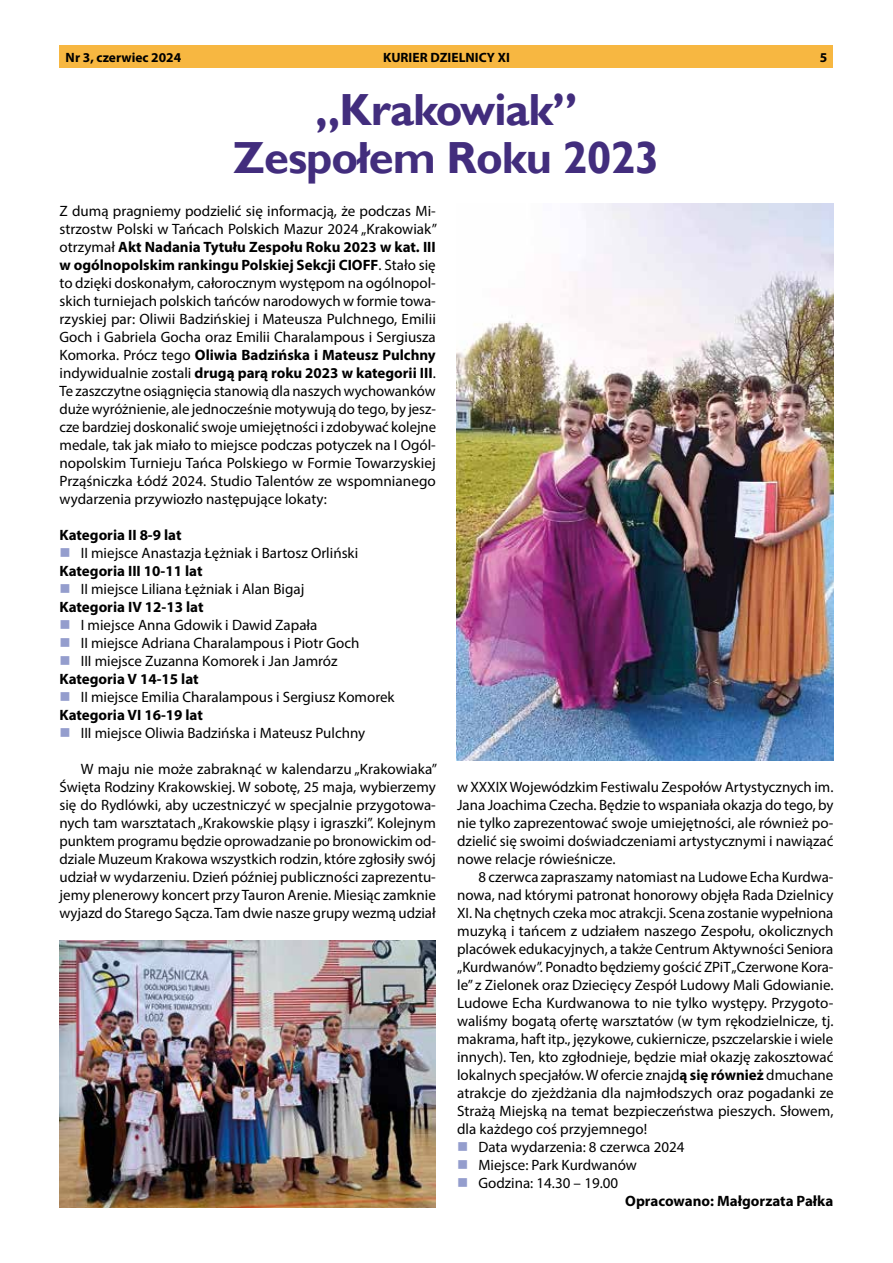
<style>
.page{position:relative;width:893px;height:1263px;background:#fff}
.page>*{position:absolute;margin:0;border:0;box-sizing:border-box;transform-origin:0 0}
.t1{font:700 45px/48.6px "Gill Sans";letter-spacing:-.02em;color:#422d7d;text-align:center}
.t2{font:15px/18px "Myriad Pro";color:#000;text-align:justify}
.t3{font:700 15px "Myriad Pro";color:#000}
.t4{font:700 13.5px "Myriad Pro";color:#000}
.s1{font-weight:700}
</style>
<div class="page">
<div style="left:60px;top:46px;width:773px;height:22px;background:#f7b741"></div>
<img style="left:60px;top:940px;width:376px;height:268px">
<img style="left:457px;top:204px;width:376px;height:557px">
<p class="t4" style="left:66px;top:49px;width:117px">Nr 3, czerwiec 2024</p>
<p class="t4" style="left:383px;top:49px;width:128px">KURIER DZIELNICY XI</p>
<p class="t4" style="left:820px;top:49px;width:9px">5</p>
<h1 class="t1" style="left:234px;top:86px;width:427px">„Krakowiak”<br>Zespołem Roku 2023</h1>
<p class="t2" style="left:60px;top:202px;width:379px">Z dumą pragniemy podzielić się informacją, że podczas Mi&shy;strzostw Polski w Tańcach Polskich Mazur 2024 „Krakowiak” otrzymał <span class="s1">Akt Nadania Tytułu Zespołu Roku 2023 w kat. III w ogólnopolskim rankingu Polskiej Sekcji CIOFF</span>. Stało się to dzięki doskonałym, całorocznym występom na ogólnopol&shy;skich turniejach polskich tańców narodowych w formie towa&shy;rzyskiej par: Oliwii Badzińskiej i Mateusza Pulchnego, Emilii Goch i Gabriela Gocha oraz Emilii Charalampous i Sergiusza Komorka. Prócz tego <span class="s1">Oliwia Badzińska i Mateusz Pulchny </span>indywidualnie zostali <span class="s1">drugą parą roku 2023 w kategorii III</span>.<br>Te zaszczytne osiągnięcia stanowią dla naszych wychowanków duże wyróżnienie, ale jednocześnie motywują do tego, by jesz&shy;cze bardziej doskonalić swoje umiejętności i zdobywać kolejne medale, tak jak miało to miejsce podczas potyczek na I Ogól&shy;nopolskim Turnieju Tańca Polskiego w Formie Towarzyskiej Prząśniczka Łódź 2024. Studio Talentów ze wspomnianego wydarzenia przywiozło następujące lokaty:</p>
<p class="t3" style="left:60px;top:525px;width:124px">Kategoria II 8-9 lat</p>
<p class="t2" style="left:81px;top:544px;width:279px">II miejsce Anastazja Łężniak i Bartosz Orliński</p>
<p class="t3" style="left:60px;top:561px;width:144px">Kategoria III 10-11 lat</p>
<p class="t2" style="left:81px;top:580px;width:225px">II miejsce Liliana Łężniak i Alan Bigaj</p>
<p class="t3" style="left:60px;top:597px;width:145px">Kategoria IV 12-13 lat</p>
<p class="t2" style="left:81px;top:616px;width:280px;text-align:left">I miejsce Anna Gdowik i Dawid Zapała<br>II miejsce Adriana Charalampous i Piotr Goch<br>III miejsce Zuzanna Komorek i Jan Jamróz</p>
<p class="t3" style="left:59px;top:669px;width:141px">Kategoria V 14-15 lat</p>
<p class="t2" style="left:81px;top:688px;width:315px">II miejsce Emilia Charalampous i Sergiusz Komorek</p>
<p class="t3" style="left:59px;top:705px;width:145px">Kategoria VI 16-19 lat</p>
<p class="t2" style="left:81px;top:724px;width:286px">III miejsce Oliwia Badzińska i Mateusz Pulchny</p>
<p class="t2" style="left:60px;top:760px;width:379px;text-indent:21px">W maju nie może zabraknąć w kalendarzu „Krakowiaka” Święta Rodziny Krakowskiej. W sobotę, 25 maja, wybierzemy się do Rydlówki, aby uczestniczyć w specjalnie przygotowa&shy;nych tam warsztatach „Krakowskie pląsy i igraszki”. Kolejnym punktem programu będzie oprowadzanie po bronowickim od&shy;dziale Muzeum Krakowa wszystkich rodzin, które zgłosiły swój udział w wydarzeniu. Dzień później publiczności zaprezentu&shy;jemy plenerowy koncert przy Tauron Arenie. Miesiąc zamknie wyjazd do Starego Sącza. Tam dwie nasze grupy wezmą udział</p>
<p class="t2" style="left:457px;top:778px;width:378px">w XXXIX Wojewódzkim Festiwalu Zespołów Artystycznych im.<br>Jana Joachima Czecha. Będzie to wspaniała okazja do tego, by nie tylko zaprezentować swoje umiejętności, ale również po&shy;dzielić się swoimi doświadczeniami artystycznymi i nawiązać nowe relacje rówieśnicze.</p>
<p class="t2" style="left:478px;top:868px;width:357px">8 czerwca zapraszamy natomiast na Ludowe Echa Kurdwa-</p>
<p class="t2" style="left:457px;top:886px;width:378px">nowa, nad którymi patronat honorowy objęła Rada Dzielnicy</p>
<p class="t2" style="left:457px;top:904px;width:378px">XI. Na chętnych czeka moc atrakcji. Scena zostanie wypełniona</p>
<p class="t2" style="left:457px;top:922px;width:378px">muzyką i tańcem z udziałem naszego Zespołu, okolicznych</p>
<p class="t2" style="left:457px;top:940px;width:378px">placówek edukacyjnych, a także Centrum Aktywności Seniora</p>
<p class="t2" style="left:457px;top:958px;width:378px">„Kurdwanów”. Ponadto będziemy gościć ZPiT „Czerwone Kora-</p>
<p class="t2" style="left:457px;top:976px;width:378px">le” z Zielonek oraz Dziecięcy Zespół Ludowy Mali Gdowianie.</p>
<p class="t2" style="left:457px;top:994px;width:378px">Ludowe Echa Kurdwanowa to nie tylko występy. Przygoto-</p>
<p class="t2" style="left:457px;top:1012px;width:378px">waliśmy bogatą ofertę warsztatów (w tym rękodzielnicze, tj.</p>
<p class="t2" style="left:457px;top:1030px;width:378px">makrama, haft itp., językowe, cukiernicze, pszczelarskie i wiele</p>
<p class="t2" style="left:457px;top:1048px;width:378px">innych). Ten, kto zgłodnieje, będzie miał okazję zakosztować</p>
<p class="t2" style="left:457px;top:1066px;width:378px">lokalnych specjałów. W ofercie znajd<span class="s1">ą się również</span> dmuchane</p>
<p class="t2" style="left:457px;top:1084px;width:378px">atrakcje do zjeżdżania dla najmłodszych oraz pogadanki ze</p>
<p class="t2" style="left:457px;top:1102px;width:378px">Strażą Miejską na temat bezpieczeństwa pieszych. Słowem,</p>
<p class="t2" style="left:457px;top:1120px;width:192px">dla każdego coś przyjemnego!</p>
<p class="t2" style="left:478px;top:1138px;width:208px">Data wydarzenia: 8 czerwca 2024</p>
<p class="t2" style="left:478px;top:1156px;width:160px">Miejsce: Park Kurdwanów</p>
<p class="t2" style="left:478px;top:1174px;width:141px">Godzina: 14.30 – 19.00</p>
<p class="t3" style="left:625px;top:1191px;width:210px">Opracowano: Małgorzata Pałka</p>
</div>
